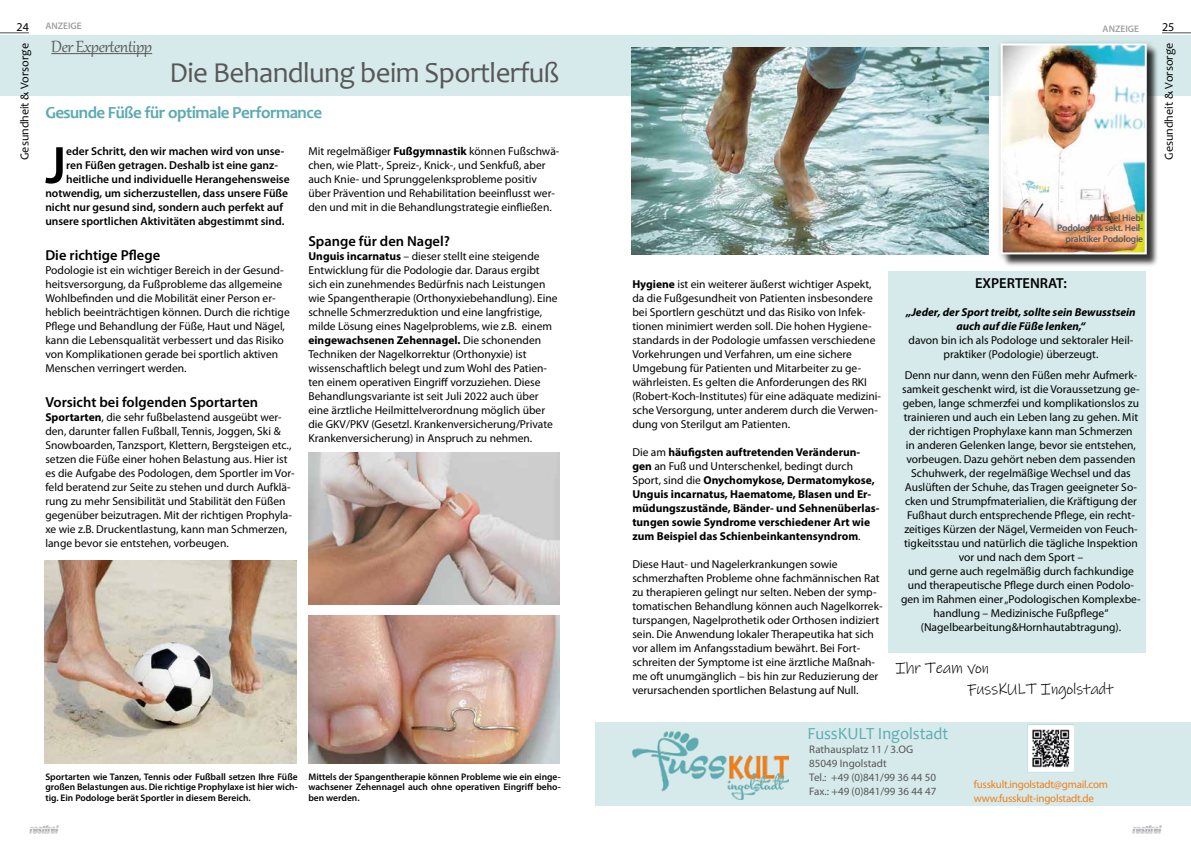
<style>
.page{position:relative;width:1191px;height:842px;background:#fff}
.page>*{position:absolute;margin:0;border:0;box-sizing:border-box;transform-origin:0 0}
.t1{font:600 53px "Myriad Pro";color:#000}
.t2{font:29px "Candara";letter-spacing:-.02em;color:#575756}
.t3{font:20px "Gabriola";letter-spacing:-.02em;color:#575756}
.t4{font:700 17px "Candara";letter-spacing:-.03em;color:#5cabb1}
.t5{font:17px "Candara";color:#5cabb0;scale:.96 1}
.t6{font:16px/21px "Ink Free";letter-spacing:-.02em;color:#000}
.t7{font:600 14.5px "Myriad Pro";color:#000}
.t8{font:12px "Candara";color:#000}
.t9{font:12px "Myriad Pro";color:#000}
.t10{font:11.5px/14px "Myriad Pro";color:#000}
.t11{font:700 11.5px/14px "Myriad Pro";color:#000}
.t12{font:600 11.5px "Myriad Pro";color:#000}
.t13{font:italic 700 11.5px/14px "Myriad Pro";color:#000;text-align:center}
.t14{font:11px/14px "Myriad Pro";color:#575756}
.t15{font:11px/14px "Myriad Pro";letter-spacing:-.02em;color:#f07f1a}
.t16{font:600 9.5px/10.5px "Myriad Pro";color:#000;text-align:justify}
.t17{font:600 9.5px/10.5px "Myriad Pro";letter-spacing:-.02em;color:#575756;text-align:right}
.t18{font:600 9.5px "Myriad Pro";color:#a1a1a1}
.s1{font-weight:700}
.s2{font-weight:400}
</style>
<div class="page">
<svg style="left:0;top:32px;width:29px;height:1px"></svg>
<svg style="left:1162px;top:32px;width:29px;height:1px"></svg>
<img style="left:29px;top:825px;width:30px;height:9px">
<img style="left:1132px;top:825px;width:30px;height:9px">
<div style="left:888px;top:271px;width:257px;height:382px;background:#d6eaeb"></div>
<div style="left:595px;top:722px;width:596px;height:84px;background:#d6eaeb"></div>
<div style="left:0;top:35px;width:1191px;height:61px;background:#d6eaeb"></div>
<img style="left:632px;top:732px;width:157px;height:67px">
<div style="left:1002px;top:45px;width:157px;height:222px;background:#000;opacity:.75"></div>
<div style="left:996px;top:40px;width:158px;height:222px;background:#000;opacity:.34"></div>
<img style="left:1003px;top:46px;width:140px;height:205px">
<div style="left:1000px;top:43px;width:146px;height:211px;border:2px solid #fff"></div>
<img style="left:1027px;top:724px;width:47px;height:48px">
<hr style="left:51px;top:53px;width:101px;height:1px;background:#575756">
<img style="left:631px;top:47px;width:357px;height:207px">
<img style="left:308px;top:452px;width:251px;height:152px">
<img style="left:44px;top:560px;width:252px;height:204px">
<img style="left:308px;top:615px;width:251px;height:149px">
<p class="t18" style="left:45px;top:19px;width:38px">ANZEIGE</p>
<p class="t9" style="left:17px;top:20px;width:14px">24</p>
<p class="t9" style="left:1162px;top:20px;width:14px">25</p>
<p class="t18" style="left:1102px;top:23px;width:38px">ANZEIGE</p>
<p class="t8" style="left:17px;top:160px;width:118px;rotate:-90deg">Gesundheit &amp; Vorsorge</p>
<h3 class="t3" style="left:51px;top:34px;width:102px">Der Expertentipp</h3>
<h2 class="t2" style="left:169px;top:54px;width:392px">Die Behandlung beim Sportlerfuß</h2>
<h3 class="t4" style="left:45px;top:102px;width:278px">Gesunde Füße für optimale Performance</h3>
<h1 class="t1" style="left:45px;top:131px;width:22px">J</h1>
<p class="t12" style="left:66px;top:144px;width:220px">eder Schritt, den wir machen wird von unse-</p>
<p class="t12" style="left:66px;top:158px;width:213px">ren Füßen getragen. Deshalb ist eine ganz-</p>
<p class="t12" style="left:66px;top:172px;width:225px">heitliche und individuelle Herangehensweise</p>
<p class="t12" style="left:45px;top:186px;width:244px">notwendig, um sicherzustellen, dass unsere Füße</p>
<p class="t12" style="left:45px;top:200px;width:239px">nicht nur gesund sind, sondern auch perfekt auf</p>
<p class="t12" style="left:45px;top:214px;width:240px">unsere sportlichen Aktivitäten abgestimmt sind.</p>
<p class="t7" style="left:45px;top:246px;width:116px">Die richtige Pflege</p>
<p class="t10" style="left:45px;top:263px;width:246px">Podologie ist ein wichtiger Bereich in der Gesund&shy;heitsversorgung, da Fußprobleme das allgemeine Wohlbefinden und die Mobilität einer Person er&shy;heblich beeinträchtigen können. Durch die richtige Pflege und Behandlung der Füße, Haut und Nägel, kann die Lebensqualität verbessert und das Risiko von Komplikationen gerade bei sportlich aktiven Menschen verringert werden.</p>
<p class="t7" style="left:45px;top:393px;width:214px">Vorsicht bei folgenden Sportarten</p>
<p class="t10" style="left:45px;top:410px;width:251px"><span class="s1">Sportarten</span>, die sehr fußbelastend ausgeübt wer&shy;den, darunter fallen Fußball, Tennis, Joggen, Ski &amp; Snowboarden, Tanzsport, Klettern, Bergsteigen etc., setzen die Füße einer hohen Belastung aus. Hier ist es die Aufgabe des Podologen, dem Sportler im Vor&shy;feld beratend zur Seite zu stehen und durch Aufklä&shy;rung zu mehr Sensibilität und Stabilität den Füßen gegenüber beizutragen. Mit der richtigen Prophyla&shy;xe wie z.B. Druckentlastung, kann man Schmerzen, lange bevor sie entstehen, vorbeugen.</p>
<p class="t10" style="left:308px;top:144px;width:252px">Mit regelmäßiger <span class="s1">Fußgymnastik</span> können Fußschwä&shy;chen, wie Platt-, Spreiz-, Knick-, und Senkfuß, aber auch Knie- und Sprunggelenksprobleme positiv über Prävention und Rehabilitation beeinflusst wer&shy;den und mit in die Behandlungstrategie einfließen.</p>
<p class="t7" style="left:308px;top:232px;width:143px">Spange für den Nagel?</p>
<p class="t10" style="left:308px;top:249px;width:251px"><span class="s1">Unguis incarnatus</span> – dieser stellt eine steigende Entwicklung für die Podologie dar. Daraus ergibt sich ein zunehmendes Bedürfnis nach Leistungen wie Spangentherapie (Orthonyxiebehandlung). Eine schnelle Schmerzreduktion und eine langfristige, milde Lösung eines Nagelproblems, wie z.B. einem <span class="s1">eingewachsenen Zehennagel.</span> Die schonenden Techniken der Nagelkorrektur (Orthonyxie) ist wissenschaftlich belegt und zum Wohl des Patien&shy;ten einem operativen Eingriff vorzuziehen. Diese Behandlungsvariante ist seit Juli 2022 auch über eine ärztliche Heilmittelverordnung möglich über die GKV/PKV (Gesetzl. Krankenversicherung/Private Krankenversicherung) in Anspruch zu nehmen.</p>
<p class="t16" style="left:45px;top:771px;width:254px">Sportarten wie Tanzen, Tennis oder Fußball setzen Ihre Füße großen Belastungen aus. Die richtige Prophylaxe ist hier wich&shy;tig. Ein Podologe berät Sportler in diesem Bereich.</p>
<p class="t16" style="left:308px;top:771px;width:254px">Mittels der Spangentherapie können Probleme wie ein einge&shy;wachsener Zehennagel auch ohne operativen Eingriff beho&shy;ben werden.</p>
<p class="t8" style="left:1161px;top:160px;width:118px;rotate:-90deg">Gesundheit &amp; Vorsorge</p>
<p class="t17" style="left:1057px;top:212px;width:87px">Michael Hiebl<br>Podologe &amp; sekt. Heil&shy;praktiker Podologie</p>
<p class="t10" style="left:632px;top:277px;width:250px"><span class="s1">Hygiene</span> ist ein weiterer äußerst wichtiger Aspekt, da die Fußgesundheit von Patienten insbesondere bei Sportlern geschützt und das Risiko von Infek&shy;tionen minimiert werden soll. Die hohen Hygiene&shy;standards in der Podologie umfassen verschiedene Vorkehrungen und Verfahren, um eine sichere Umgebung für Patienten und Mitarbeiter zu ge&shy;währleisten. Es gelten die Anforderungen des RKI (Robert-Koch-Institutes) für eine adäquate medizini&shy;sche Versorgung, unter anderem durch die Verwen&shy;dung von Sterilgut am Patienten.</p>
<p class="t11" style="left:632px;top:445px;width:249px"><span class="s2">Die am</span> häufigsten auftretenden Veränderun&shy;gen <span class="s2">an Fuß und Unterschenkel, bedingt durch Sport, sind die</span> Onychomykose, Dermatomykose, Unguis incarnatus, Haematome, Blasen und Er&shy;müdungszustände, Bänder- und Sehnenüberlas&shy;tungen sowie Syndrome verschiedener Art wie zum Beispiel das Schienbeinkantensyndrom<span class="s2">.</span></p>
<p class="t10" style="left:632px;top:557px;width:252px">Diese Haut- und Nagelerkrankungen sowie schmerzhaften Probleme ohne fachmännischen Rat zu therapieren gelingt nur selten. Neben der symp&shy;tomatischen Behandlung können auch Nagelkorrek&shy;turspangen, Nagelprothetik oder Orthosen indiziert sein. Die Anwendung lokaler Therapeutika hat sich vor allem im Anfangsstadium bewährt. Bei Fort&shy;schreiten der Symptome ist eine ärztliche Maßnah&shy;me oft unumgänglich – bis hin zur Reduzierung der verursachenden sportlichen Belastung auf Null.</p>
<p class="t7" style="left:975px;top:274px;width:93px">EXPERTENRAT:</p>
<p class="t13" style="left:906px;top:305px;width:231px">„Jeder, der Sport treibt, sollte sein Bewusstsein auch auf die Füße lenken,“</p>
<p class="t10" style="left:908px;top:333px;width:226px;text-align:center">davon bin ich als Podologe und sektoraler Heil&shy;praktiker (Podologie) überzeugt.</p>
<p class="t10" style="left:901px;top:368px;width:241px;text-align:center">Denn nur dann, wenn den Füßen mehr Aufmerk&shy;samkeit geschenkt wird, ist die Voraussetzung ge&shy;geben, lange schmerzfei und komplikationslos zu trainieren und auch ein Leben lang zu gehen. Mit der richtigen Prophylaxe kann man Schmerzen<br>in anderen Gelenken lange, bevor sie entstehen, vorbeugen. Dazu gehört neben dem passenden Schuhwerk, der regelmäßige Wechsel und das Auslüften der Schuhe, das Tragen geeigneter So&shy;cken und Strumpfmaterialien, die Kräftigung der Fußhaut durch entsprechende Pflege, ein recht&shy;zeitiges Kürzen der Nägel, Vermeiden von Feuch&shy;tigkeitsstau und natürlich die tägliche Inspektion vor und nach dem Sport –<br>und gerne auch regelmäßig durch fachkundige und therapeutische Pflege durch einen Podolo&shy;gen im Rahmen einer „Podologischen Komplexbe&shy;handlung – Medizinische Fußpflege“ (Nagelbearbeitung&amp;Hornhautabtragung).</p>
<h3 class="t6" style="left:967px;top:657px;width:148px;text-indent:-72px">Ihr Team von<br>FussKULT Ingolstadt</h3>
<h3 class="t5" style="left:807px;top:723px;width:148px">FussKULT Ingolstadt</h3>
<p class="t14" style="left:809px;top:742px;width:129px">Rathausplatz 11 / 3.OG<br>85049 Ingolstadt<br>Tel.: +49 (0)841/99 36 44 50<br>Fax.: +49 (0)841/99 36 44 47</p>
<p class="t15" style="left:973px;top:777px;width:136px">fusskult.ingolstadt@gmail.com www.fusskult-ingolstadt.de</p>
</div>
